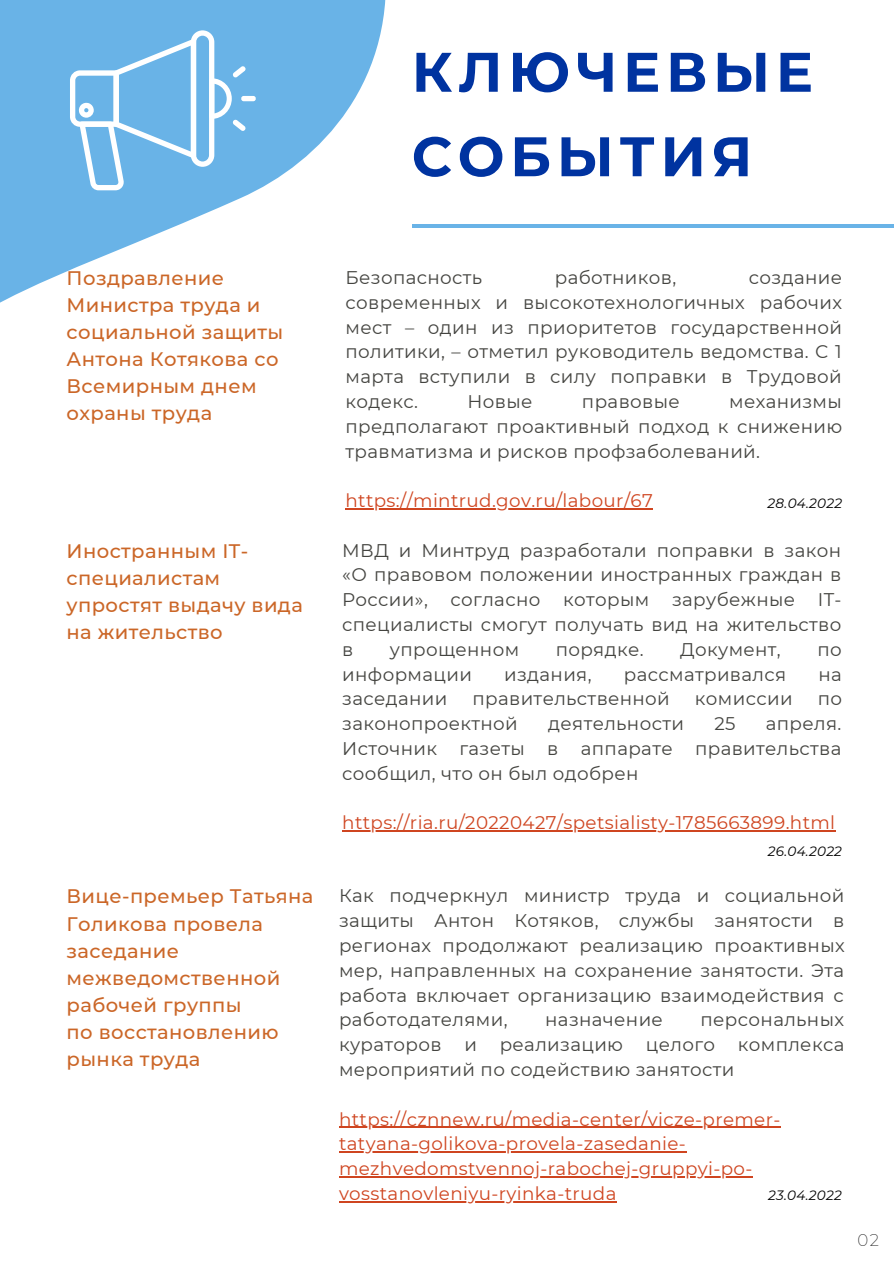
<style>
.page{position:relative;width:894px;height:1264px;background:#fff}
.page>*{position:absolute;margin:0;border:0;box-sizing:border-box;transform-origin:0 0}
.t1{font:700 55.65px/84.4px "Montserrat";letter-spacing:.1em;color:#0033a0}
.t2{font:500 19.5px/27px "Montserrat";letter-spacing:.02em;color:#cb6627}
.t3{font:18.3px/24.8px "Montserrat";letter-spacing:.02em;color:#444440;text-align:justify}
.t4{font:18.3px/24.8px "Montserrat";letter-spacing:.02em;color:#cf4520}
.t5{font:200 16.5px "Montserrat";color:#222}
.t6{font:italic 13.5px "Montserrat";letter-spacing:.02em;color:#000}
</style>
<div class="page">
<hr style="left:411px;top:224px;width:482px;height:4px;background:#69b3e7">
<svg style="left:0;top:0;width:495px;height:510px"></svg>
<svg style="left:70px;top:30px;width:187px;height:160px;background:#80bfea"></svg>
<hr style="left:345px;top:508px;width:308px;height:1px;background:#cf4520">
<hr style="left:339px;top:1126px;width:441px;height:1px;background:#cf4520">
<hr style="left:339px;top:1151px;width:347px;height:1px;background:#cf4520">
<hr style="left:339px;top:1176px;width:413px;height:1px;background:#cf4520">
<hr style="left:339px;top:1200px;width:277px;height:2px;background:#cf4520">
<hr style="left:342px;top:830px;width:493px;height:1px;background:#cf4520">
<p class="t1" style="left:411px;top:30px;width:403px">КЛЮЧЕВЫЕ<br>СОБЫТИЯ</p>
<p class="t2" style="left:67px;top:264px;width:218px">Поздравление<br>Министра труда и социальной защиты<br>Антона Котякова со<br>Всемирным днем охраны труда</p>
<p class="t2" style="left:67px;top:537px;width:238px">Иностранным IT&shy;специалистам упростят выдачу вида на жительство</p>
<p class="t2" style="left:67px;top:883px;width:248px">Вице-премьер Татьяна<br>Голикова провела заседание межведомственной рабочей группы</p>
<p class="t2" style="left:67px;top:1018px;width:213px">по восстановлению рынка труда</p>
<p class="t3" style="left:345px;top:265px;width:138px">Безопасность</p>
<p class="t3" style="left:554px;top:265px;width:123px">работников,</p>
<p class="t3" style="left:345px;top:265px;width:498px;text-indent:403px">создание современных и высокотехнологичных рабочих мест – один из приоритетов государственной политики, – отметил руководитель ведомства. С 1 марта вступили в силу поправки в Трудовой кодекс.</p>
<p class="t3" style="left:467px;top:389px;width:66px">Новые</p>
<p class="t3" style="left:582px;top:389px;width:99px">правовые</p>
<p class="t3" style="left:345px;top:389px;width:498px;text-indent:383px">механизмы предполагают проактивный подход к снижению травматизма и рисков профзаболеваний.</p>
<p class="t4" style="left:345px;top:488px;width:309px">https://mintrud.gov.ru/labour/67</p>
<p class="t6" style="left:767px;top:494px;width:76px">28.04.2022</p>
<p class="t3" style="left:342px;top:537px;width:500px">МВД и Минтруд разработали поправки в закон «О правовом положении иностранных граждан в России», согласно которым зарубежные IT&shy;специалисты смогут получать вид на жительство в</p>
<p class="t3" style="left:390px;top:636px;width:131px">упрощенном</p>
<p class="t3" style="left:555px;top:636px;width:89px">порядке.</p>
<p class="t3" style="left:680px;top:636px;width:102px">Документ,</p>
<p class="t3" style="left:817px;top:636px;width:26px">по</p>
<p class="t3" style="left:342px;top:661px;width:131px">информации</p>
<p class="t3" style="left:504px;top:661px;width:89px">издания,</p>
<p class="t3" style="left:623px;top:661px;width:164px">рассматривался</p>
<p class="t3" style="left:818px;top:661px;width:25px">на</p>
<p class="t3" style="left:342px;top:686px;width:107px">заседании</p>
<p class="t3" style="left:472px;top:686px;width:199px">правительственной</p>
<p class="t3" style="left:694px;top:686px;width:99px">комиссии</p>
<p class="t3" style="left:817px;top:686px;width:26px">по</p>
<p class="t3" style="left:342px;top:711px;width:177px">законопроектной</p>
<p class="t3" style="left:548px;top:711px;width:137px">деятельности</p>
<p class="t3" style="left:714px;top:711px;width:23px">25</p>
<p class="t3" style="left:342px;top:711px;width:500px;text-indent:423px">апреля.<br>Источник газеты в аппарате правительства сообщил, что он был одобрен</p>
<p class="t4" style="left:342px;top:810px;width:494px">https://ria.ru/20220427/spetsialisty-1785663899.html</p>
<p class="t6" style="left:767px;top:842px;width:76px">26.04.2022</p>
<p class="t3" style="left:339px;top:883px;width:507px">Как подчеркнул министр труда и социальной защиты Антон Котяков, службы занятости в регионах продолжают реализацию проактивных мер, направленных на сохранение занятости. Эта работа включает организацию взаимодействия с работодателями,</p>
<p class="t3" style="left:545px;top:1007px;width:119px">назначение</p>
<p class="t3" style="left:339px;top:1007px;width:506px;text-indent:361px">персональных кураторов и реализацию целого комплекса мероприятий по содействию занятости</p>
<p class="t4" style="left:339px;top:1106px;width:443px">https://cznnew.ru/media-center/vicze-premer&shy;tatyana-golikova-provela-zasedanie&shy;mezhvedomstvennoj-rabochej-gruppyi-po&shy;vosstanovleniyu-ryinka-truda</p>
<p class="t6" style="left:768px;top:1187px;width:75px">23.04.2022</p>
<p class="t5" style="left:857px;top:1230px;width:23px">02</p>
</div>
